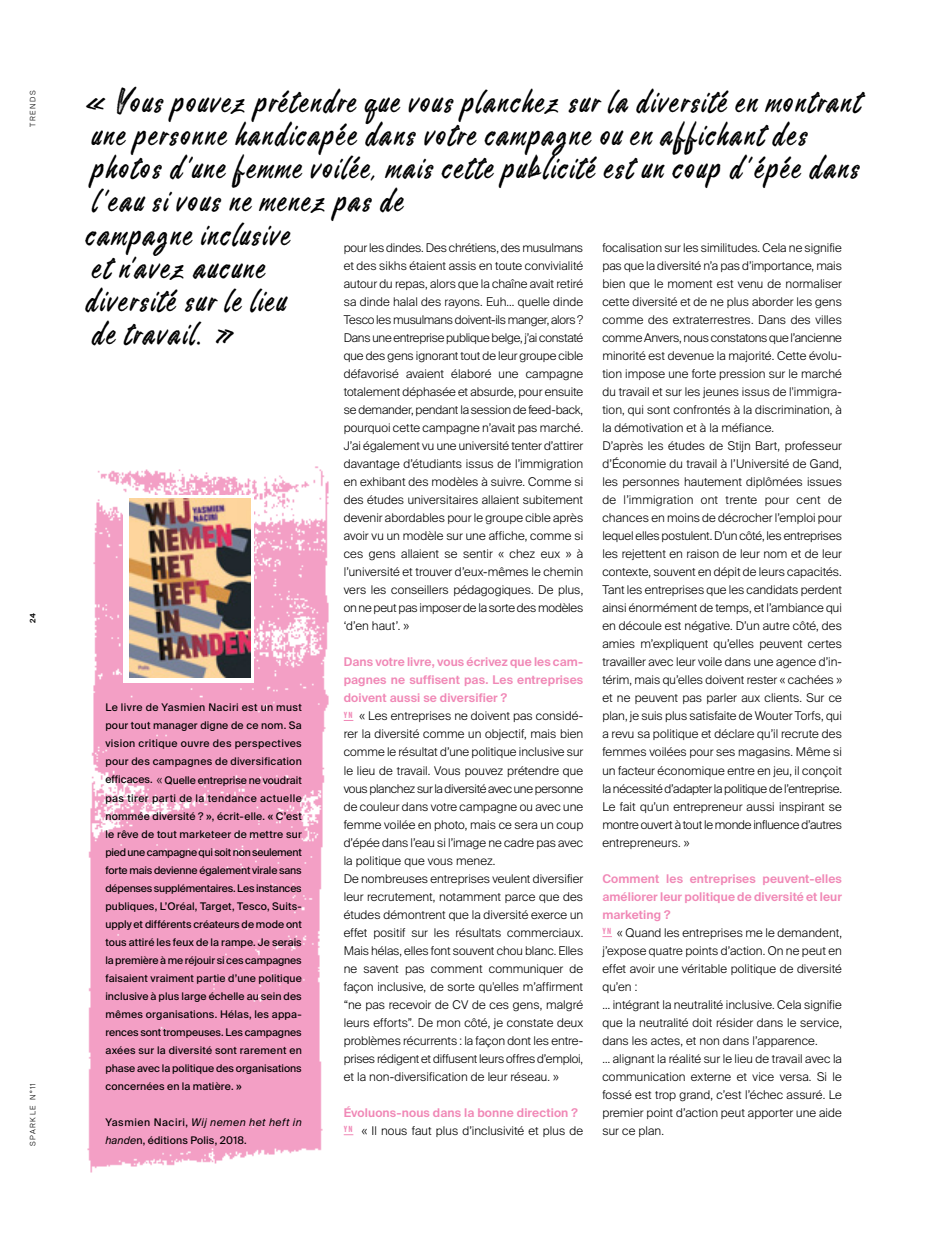
<style>
.page{position:relative;width:927px;height:1236px;background:#fff}
.page>*{position:absolute;margin:0;border:0;box-sizing:border-box;transform-origin:0 0}
.t1{font:29.85px/33.2px "Breakable";letter-spacing:.1em;color:#000}
.t2{font:300 12px/18px "Suisse Intl";letter-spacing:.005em;color:#000}
.t3{font:10.5px/18px "Suisse Intl";letter-spacing:.01em;color:#000;text-align:justify}
.t4{font:300 7.5px "Suisse Intl";letter-spacing:.2em;color:#000}
.t5{font:600 7.5px "Suisse Intl";color:#000}
.s1{font-weight:600;color:#f088b6}
.s2{font-weight:300;font-size:12px}
.s3{font-style:italic}
</style>
<div class="page">
<img style="left:87px;top:466px;width:266px;height:707px">
<svg style="left:124px;top:495px;width:130px;height:187px"></svg>
<img style="left:130px;top:499px;width:120px;height:178px">
<p class="t4" style="left:29px;top:126px;width:38px;rotate:-90deg">TRENDS</p>
<p class="t5" style="left:29px;top:622px;width:11px;rotate:-90deg">24</p>
<p class="t4" style="left:29px;top:1145px;width:64px;rotate:-90deg">SPARKLE N°11</p>
<p class="t1" style="left:86px;top:84px;width:775px">« Vous pouvez prétendre que vous planchez sur la diversité en montrant une personne handicapée dans votre campagne ou en affichant des photos d’une femme voilée, mais cette publicité est un coup d’épée dans l’eau si vous ne menez pas de<br>campagne inclusive<br>et n’avez aucune<br>diversité sur le lieu<br>de travail. »</p>
<p class="t2" style="left:602px;top:239px;width:241px">focalisation sur les similitudes. Cela ne signifie pas que la diversité n’a pas d’importance, mais bien que le moment est venu de normaliser cette diversité et de ne plus aborder les gens comme des extraterrestres. Dans des villes comme Anvers, nous constatons que l’ancienne minorité est devenue la majorité. Cette évolu&shy;tion impose une forte pression sur le marché du travail et sur les jeunes issus de l'immigra&shy;tion, qui sont confrontés à la discrimination, à la démotivation et à la méfiance.<br>D’après les études de Stijn Bart, professeur d’Économie du travail à l’Université de Gand, les personnes hautement diplômées issues de l’immigration ont trente pour cent de chances en moins de décrocher l’emploi pour lequel elles postulent. D’un côté, les entreprises les rejettent en raison de leur nom et de leur contexte, souvent en dépit de leurs capacités.<br>Tant les entreprises que les candidats perdent ainsi énormément de temps, et l’ambiance qui en découle est négative. D’un autre côté, des amies m’expliquent qu’elles peuvent certes travailler avec leur voile dans une agence d’in&shy;térim, mais qu’elles doivent rester « cachées » et ne peuvent pas parler aux clients. Sur ce plan, je suis plus satisfaite de Wouter Torfs, qui a revu sa politique et déclare qu’il recrute des femmes voilées pour ses magasins. Même si un facteur économique entre en jeu, il conçoit la nécessité d’adapter la politique de l’entreprise.<br>Le fait qu’un entrepreneur aussi inspirant se montre ouvert à tout le monde influence d’autres entrepreneurs. »</p>
<p class="t2" style="left:602px;top:869px;width:241px"><span class="s1">Comment les entreprises peuvent-elles améliorer leur politique de diversité et leur marketing ?<br></span><sup>YN</sup> « Quand les entreprises me le demandent, j’expose quatre points d’action. On ne peut en effet avoir une véritable politique de diversité qu’en :<br>… intégrant la neutralité inclusive. Cela signifie que la neutralité doit résider dans le service, dans les actes, et non dans l’apparence.<br>… alignant la réalité sur le lieu de travail avec la communication externe et vice versa. Si le fossé est trop grand, c’est l’échec assuré. Le premier point d’action peut apporter une aide sur ce plan.</p>
<p class="t2" style="left:344px;top:239px;width:241px;text-align:justify">pour les dindes. Des chrétiens, des musulmans et des sikhs étaient assis en toute convivialité autour du repas, alors que la chaîne avait retiré sa dinde halal des rayons. Euh... quelle dinde Tesco les musulmans doivent-ils manger, alors ?<br>Dans une entreprise publique belge, j’ai constaté que des gens ignorant tout de leur groupe cible défavorisé avaient élaboré une campagne totalement déphasée et absurde, pour ensuite se demander, pendant la session de feed-back, pourquoi cette campagne n’avait pas marché.<br>J’ai également vu une université tenter d’attirer davantage d’étudiants issus de l’immigration en exhibant des modèles à suivre. Comme si des études universitaires allaient subitement devenir abordables pour le groupe cible après avoir vu un modèle sur une affiche, comme si ces gens allaient se sentir « chez eux » à l’université et trouver d’eux-mêmes le chemin vers les conseillers pédagogiques. De plus, on ne peut pas imposer de la sorte des modèles ‘d’en haut’. »</p>
<p class="t2" style="left:344px;top:653px;width:241px"><span class="s1">Dans votre livre, vous écrivez que les cam&shy;pagnes ne suffisent pas. Les entreprises doivent aussi se diversifier ?<br></span><sup>YN</sup> « Les entreprises ne doivent pas considé&shy;rer la diversité comme un objectif, mais bien comme le résultat d’une politique inclusive sur le lieu de travail. Vous pouvez prétendre que vous planchez sur la diversité avec une personne de couleur dans votre campagne ou avec une femme voilée en photo, mais ce sera un coup d’épée dans l’eau si l’image ne cadre pas avec la politique que vous menez.<br>De nombreuses entreprises veulent diversifier leur recrutement, notamment parce que des études démontrent que la diversité exerce un effet positif sur les résultats commerciaux.<br>Mais hélas, elles font souvent chou blanc. Elles ne savent pas comment communiquer de façon inclusive, de sorte qu'elles m’affirment “ne pas recevoir de CV de ces gens, malgré leurs efforts”. De mon côté, je constate deux problèmes récurrents : la façon dont les entre&shy;prises rédigent et diffusent leurs offres d’emploi, et la non-diversification de leur réseau. »</p>
<p class="t2" style="left:344px;top:1103px;width:241px"><span class="s1">Évoluons-nous dans la bonne direction ?<br></span><sup>YN</sup> « Il nous faut plus d’inclusivité et plus de</p>
<p class="t3" style="left:105px;top:698px;width:198px">Le livre de Yasmien Naciri est un must pour tout manager digne de ce nom. Sa vision critique ouvre des perspectives pour des campagnes de diversification efficaces. <span class="s2">«</span> Quelle entreprise ne voudrait pas tirer parti de la tendance actuelle nommée diversité ? », écrit-elle. « C’est le rêve de tout marketeer de mettre sur pied une campagne qui soit non seulement forte mais devienne également virale sans dépenses supplémentaires. Les instances publiques, L’Oréal, Target, Tesco, Suits&shy;upply et différents créateurs de mode ont tous attiré les feux de la rampe. Je serais la première à me réjouir si ces campagnes faisaient vraiment partie d’une politique inclusive à plus large échelle au sein des mêmes organisations. Hélas, les appa&shy;rences sont trompeuses. Les campagnes axées sur la diversité sont rarement en phase avec la politique des organisations concernées en la matière. »</p>
<p class="t3" style="left:105px;top:1112px;width:198px">Yasmien Naciri, <span class="s3">Wij nemen het heft in hande</span>n, éditions Polis, 2018.</p>
</div>
